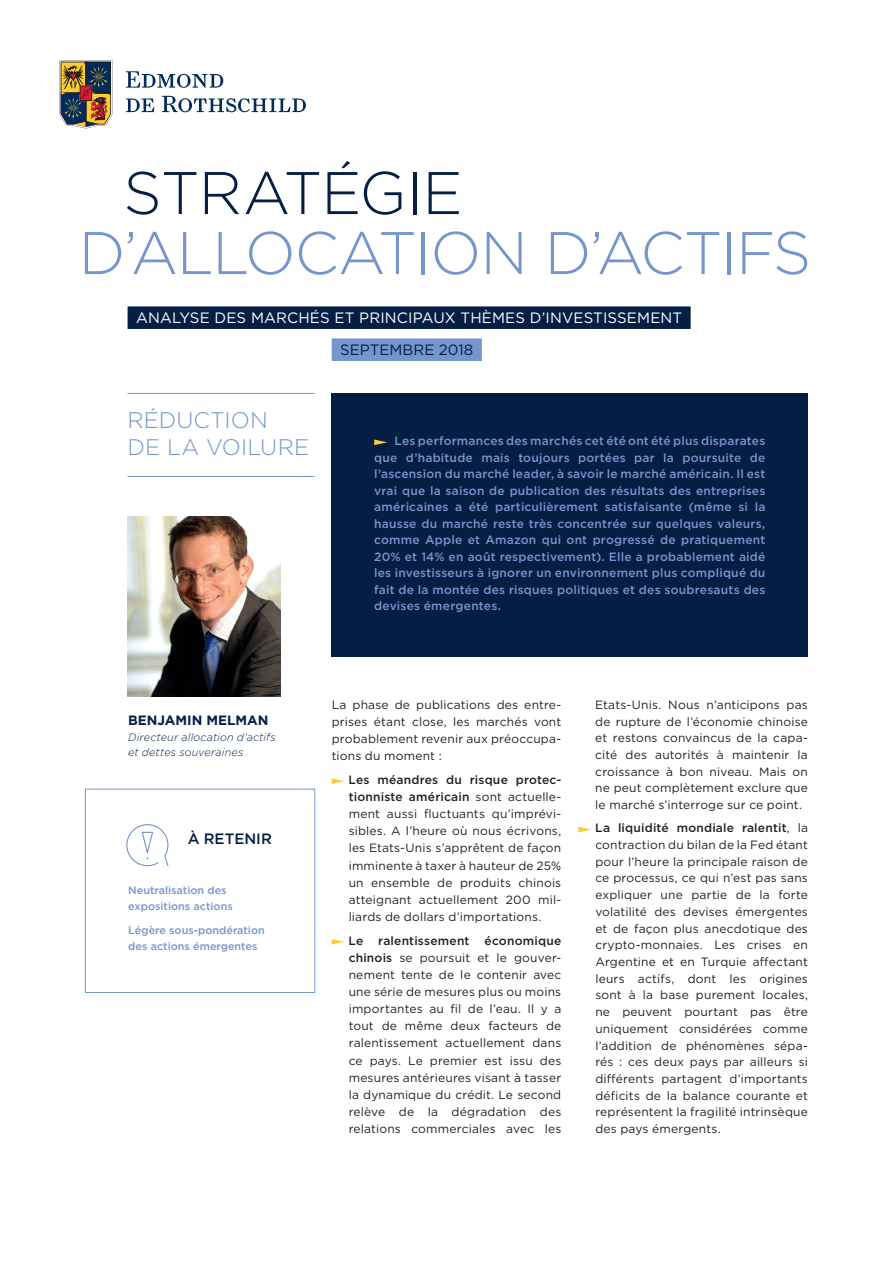
<style>
.page{position:relative;width:893px;height:1263px;background:#fff}
.page>*{position:absolute;margin:0;border:0;box-sizing:border-box;transform-origin:0 0}
.t1{font:300 60px "Gotham";letter-spacing:-.025em;color:#7595cc}
.t2{font:300 60px "Gotham";letter-spacing:-.015em;color:#051e44}
.t3{font:300 22.5px/27px "Gotham";letter-spacing:.005em;color:#7595cc}
.t4{font:15px "Gotham";letter-spacing:.01em;color:#fff}
.t5{font:15px "Gotham";color:#051e44}
.t6{font:500 15px "Gotham";color:#051e44}
.t7{font:700 13.5px "Gotham";color:#051e44}
.t8{font:12px/16.6px "Gotham";letter-spacing:.015em;color:#231f20;text-align:justify}
.t9{font:500 12px/16.5px "Gotham";letter-spacing:.015em;color:#7595cc;text-align:justify}
.t10{font:500 12px "Gotham";letter-spacing:.015em;color:#231f20}
.t11{font:500 10.8px/15.8px "Gotham";color:#7595cc}
.t12{font:italic 300 10.8px/15.8px "Gotham";letter-spacing:.01em;color:#051e44}
.s1{font-weight:500}
</style>
<div class="page">
<div style="left:332px;top:338px;width:150px;height:23px;background:#7595cc"></div>
<img style="left:128px;top:517px;width:153px;height:180px">
<svg style="left:332px;top:778px;width:13px;height:6px"></svg>
<svg style="left:332px;top:939px;width:13px;height:5px"></svg>
<svg style="left:578px;top:827px;width:13px;height:5px"></svg>
<div style="left:332px;top:393px;width:476px;height:264px;background:#051e44"></div>
<svg style="left:374px;top:439px;width:13px;height:6px"></svg>
<hr style="left:128px;top:393px;width:187px;height:1px;background:#7595cc">
<hr style="left:128px;top:476px;width:187px;height:1px;background:#7595cc">
<div style="left:128px;top:306px;width:563px;height:23px;background:#051e44"></div>
<div style="left:85px;top:789px;width:230px;height:204px;border:1px solid #7595cc"></div>
<svg style="left:126px;top:824px;width:43px;height:43px"></svg>
<svg style="left:60px;top:60px;width:52px;height:68px;background:#756751"></svg>
<svg style="left:126px;top:99px;width:28px;height:13px"></svg>
<svg style="left:162px;top:96px;width:144px;height:16px"></svg>
<svg style="left:126px;top:71px;width:97px;height:17px"></svg>
<h1 class="t2" style="left:123px;top:155px;width:341px">STRATÉGIE</h1>
<h1 class="t1" style="left:79px;top:215px;width:734px">D’ALLOCATION D’ACTIFS</h1>
<p class="t4" style="left:136px;top:309px;width:548px">ANALYSE DES MARCHÉS ET PRINCIPAUX THÈMES D’INVESTISSEMENT</p>
<h2 class="t3" style="left:128px;top:406px;width:183px">RÉDUCTION<br>DE LA VOILURE</h2>
<p class="t5" style="left:340px;top:341px;width:135px">SEPTEMBRE 2018</p>
<p class="t9" style="left:374px;top:432px;width:393px;text-indent:20px">Les performances des marchés cet été ont été plus disparates que d’habitude mais toujours portées par la poursuite de l’ascension du marché leader, à savoir le marché américain. Il est vrai que la saison de publication des résultats des entreprises américaines a été particulièrement satisfaisante (même si la hausse du marché reste très concentrée sur quelques valeurs, comme Apple et Amazon qui ont progressé de pratiquement 20% et 14% en août respectivement). Elle a probablement aidé les investisseurs à ignorer un environnement plus compliqué du fait de la montée des risques politiques et des soubresauts des devises émergentes.</p>
<p class="t7" style="left:128px;top:711px;width:142px">BENJAMIN MELMAN</p>
<p class="t12" style="left:128px;top:728px;width:149px">Directeur allocation d’actifs et dettes souveraines</p>
<p class="t6" style="left:188px;top:829px;width:86px">À RETENIR</p>
<p class="t11" style="left:128px;top:882px;width:106px">Neutralisation des expositions actions</p>
<p class="t11" style="left:128px;top:922px;width:138px">Légère sous-pondération des actions émergentes</p>
<p class="t8" style="left:332px;top:696px;width:231px;line-height:17.1px">La phase de publications des entre&shy;prises étant close, les marchés vont probablement revenir aux préoccupa&shy;tions du moment :</p>
<p class="t8" style="left:348px;top:771px;width:214px;line-height:17.1px"><span class="s1">Les méandres du risque protec&shy;tionniste américain</span> sont actuelle&shy;ment aussi fluctuants qu’imprévi&shy;sibles. A l’heure où nous écrivons, les Etats-Unis s’apprêtent de façon imminente à taxer à hauteur de 25% un ensemble de produits chinois atteignant actuellement 200 mil&shy;liards de dollars d’importations.</p>
<p class="t10" style="left:348px;top:932px;width:16px">Le</p>
<p class="t10" style="left:378px;top:932px;width:93px">ralentissement</p>
<p class="t8" style="left:349px;top:931px;width:214px;line-height:17.1px;text-indent:136px"><span class="s1">économique chinois</span> se poursuit et le gouver&shy;nement tente de le contenir avec une série de mesures plus ou moins importantes au fil de l’eau. Il y a tout de même deux facteurs de ralentissement actuellement dans ce pays. Le premier est issu des mesures antérieures visant à tasser la dynamique du crédit. Le second relève de la dégradation des relations commerciales avec les</p>
<p class="t8" style="left:595px;top:696px;width:214px">Etats-Unis. Nous n’anticipons pas de rupture de l’économie chinoise et restons convaincus de la capa&shy;cité des autorités à maintenir la croissance à bon niveau. Mais on ne peut complètement exclure que le marché s’interroge sur ce point.</p>
<p class="t8" style="left:595px;top:819px;width:214px"><span class="s1">La liquidité mondiale ralentit</span>, la contraction du bilan de la Fed étant pour l’heure la principale raison de ce processus, ce qui n’est pas sans expliquer une partie de la forte volatilité des devises émergentes et de façon plus anecdotique des crypto-monnaies. Les crises en Argentine et en Turquie affectant leurs actifs, dont les origines sont à la base purement locales, ne peuvent pourtant pas être uniquement considérées comme l’addition de phénomènes sépa&shy;rés : ces deux pays par ailleurs si différents partagent d’importants déficits de la balance courante et représentent la fragilité intrinsèque des pays émergents.</p>
</div>
